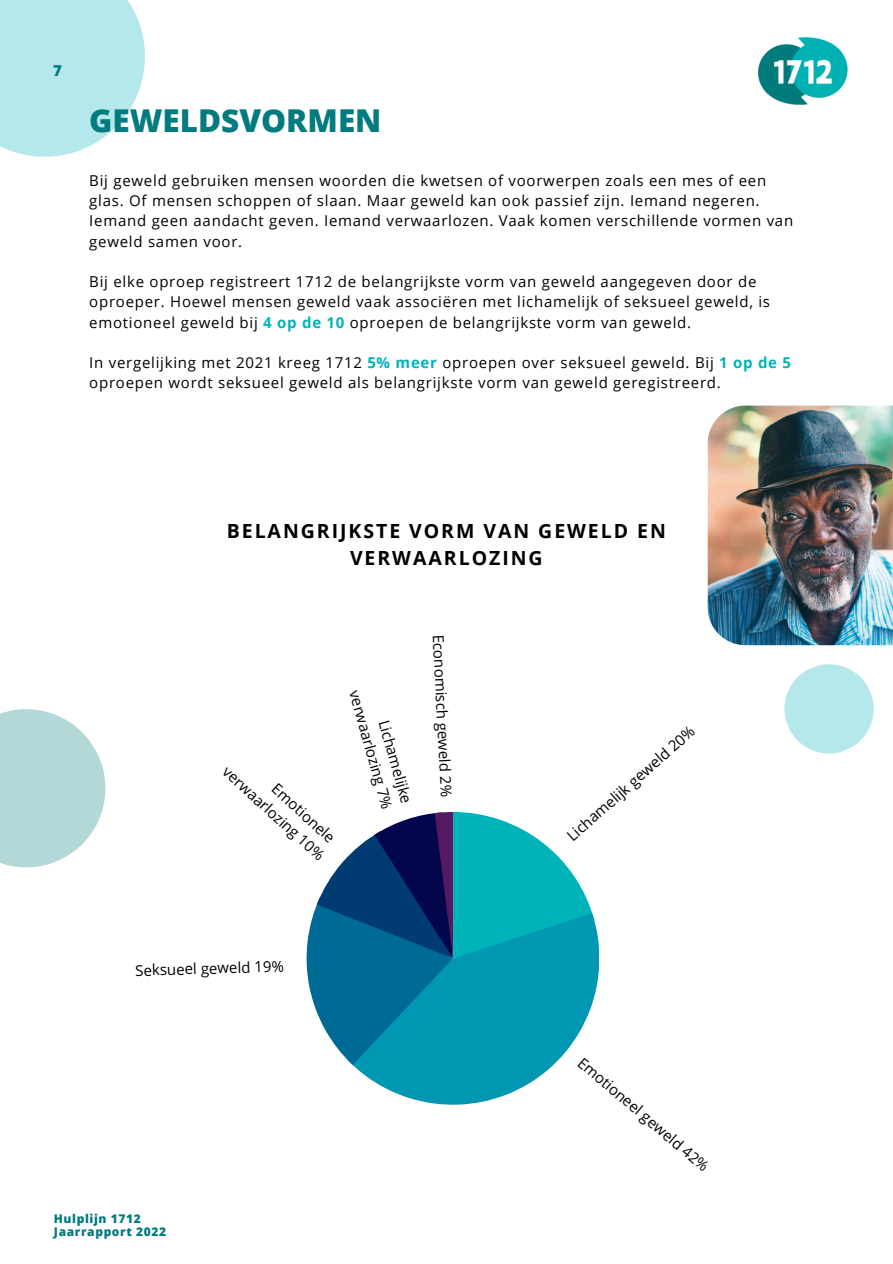
<style>
.page{position:relative;width:893px;height:1264px;background:#fff}
.page>*{position:absolute;margin:0;border:0;box-sizing:border-box;transform-origin:0 0}
.t1{font:800 31.5px "Open Sans";color:#007b7f}
.t2{font:700 19.5px/27px "Open Sans";letter-spacing:.1em;color:#000;text-align:center}
.t3{font:15px/20.2px "Open Sans";letter-spacing:.05em;color:#000}
.t4{font:800 15px "Open Sans";color:#007b7f}
.t5{font:800 12px/13px "Open Sans";letter-spacing:.05em;color:#007b7f}
.s1{font-weight:700;color:#00b2ba}
</style>
<div class="page">
<img style="left:758px;top:37px;width:89px;height:68px">
<svg style="left:0;top:0;width:145px;height:157px;background:#bbeaec"></svg>
<svg style="left:784px;top:664px;width:90px;height:90px"></svg>
<svg style="left:0;top:709px;width:106px;height:159px"></svg>
<svg style="left:353px;top:919px;width:246px;height:185px;fill:#0097b3"></svg>
<svg style="left:306px;top:812px;width:288px;height:253px"></svg>
<img style="left:707px;top:405px;width:185px;height:241px">
<p class="t4" style="left:53px;top:60px;width:10px">7</p>
<h1 class="t1" style="left:89px;top:98px;width:294px">GEWELDSVORMEN</h1>
<p class="t3" style="left:89px;top:170px;width:705px">Bij geweld gebruiken mensen woorden die kwetsen of voorwerpen zoals een mes of een glas. Of mensen schoppen of slaan. Maar geweld kan ook passief zijn. Iemand negeren.<br>Iemand geen aandacht geven. Iemand verwaarlozen. Vaak komen verschillende vormen van geweld samen voor.</p>
<p class="t3" style="left:89px;top:271px;width:682px">Bij elke oproep registreert 1712 de belangrijkste vorm van geweld aangegeven door de oproeper. Hoewel mensen geweld vaak associëren met lichamelijk of seksueel geweld, is emotioneel geweld bij <span class="s1">4 op de 10</span> oproepen de belangrijkste vorm van geweld.</p>
<p class="t3" style="left:89px;top:352px;width:703px">In vergelijking met 2021 kreeg 1712 <span class="s1">5% meer</span> oproepen over seksueel geweld. Bij <span class="s1">1 op de 5 </span>oproepen wordt seksueel geweld als belangrijkste vorm van geweld geregistreerd.</p>
<h2 class="t2" style="left:227px;top:517px;width:440px">BELANGRIJKSTE VORM VAN GEWELD EN<br>VERWAARLOZING</h2>
<p class="t3" style="left:245px;top:746px;width:132px;text-align:right;rotate:42deg">Emotionele verwaarlozing 10%</p>
<p class="t3" style="left:383px;top:682px;width:124px;text-align:right;rotate:74deg">Lichamelijke verwaarlozing 7%</p>
<p class="t3" style="left:448px;top:634px;width:164px;rotate:87deg">Economisch geweld 2%</p>
<p class="t3" style="left:135px;top:960px;width:150px;rotate:-2deg">Seksueel geweld 19%</p>
<p class="t3" style="left:562px;top:830px;width:166px;rotate:-42deg">Lichamelijk geweld 20%</p>
<p class="t3" style="left:586px;top:1052px;width:168px;rotate:40deg">Emotioneel geweld 42%</p>
<p class="t5" style="left:54px;top:1211px;width:114px">Hulplijn 1712<br>Jaarrapport 2022</p>
</div>
